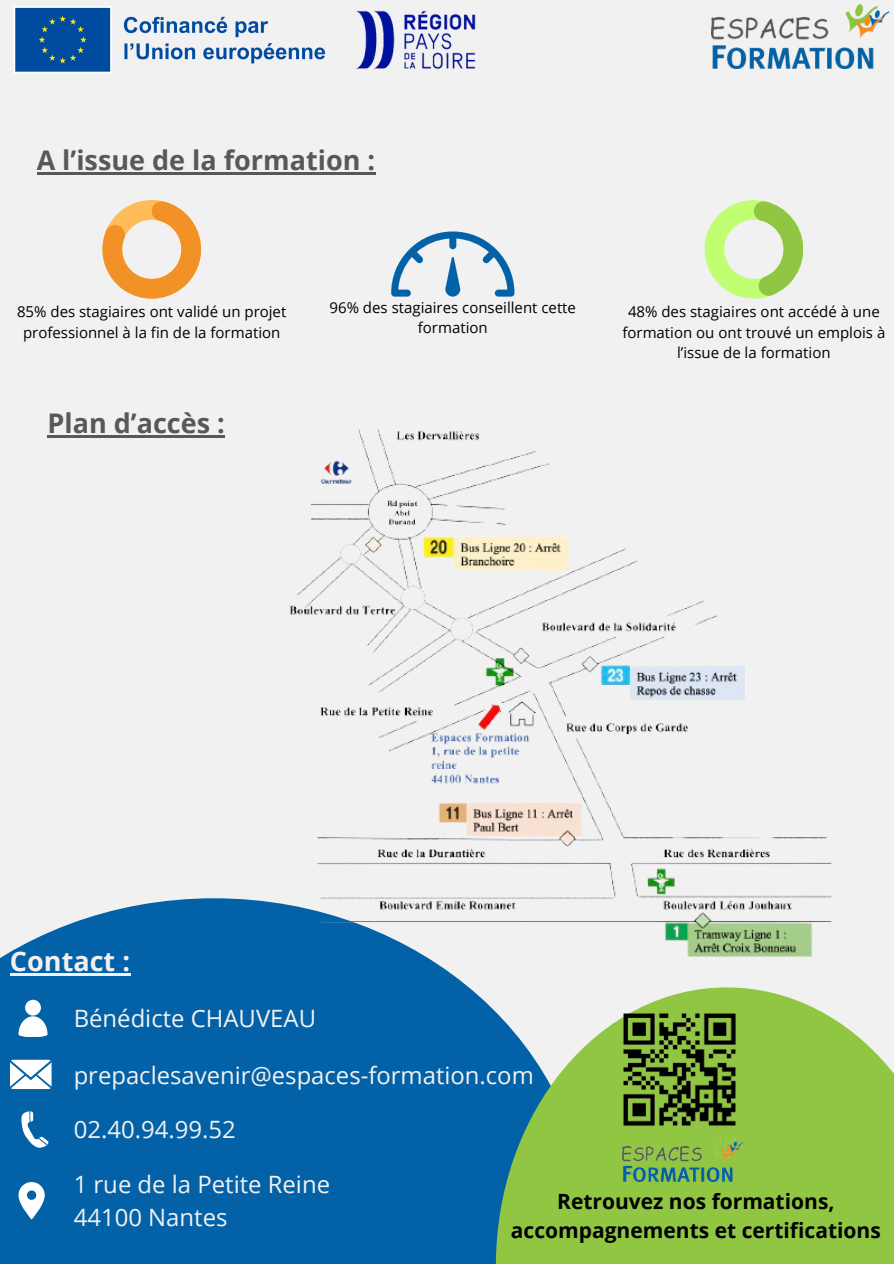
<style>
.page{position:relative;width:894px;height:1264px;background:#fff}
.page>*{position:absolute;margin:0;border:0;box-sizing:border-box;transform-origin:0 0}
.t1{font:700 27px "Open Sans";color:#585859}
.t2{font:700 27px "Open Sans";color:#f1f1f1}
.t3{font:23.85px/32.7px "Open Sans";color:#f1f1f1}
.t4{font:700 21px/29.2px "Open Sans";color:#000;text-align:center}
.t5{font:15px/20.2px "Open Sans";color:#000;text-align:center}
</style>
<div class="page">
<div style="left:0;top:0;width:893px;height:1263px;background:#f1f1f1"></div>
<img style="left:711px;top:4px;width:178px;height:64px">
<svg style="left:102px;top:200px;width:99px;height:98px"></svg>
<svg style="left:704px;top:200px;width:99px;height:98px"></svg>
<svg style="left:391px;top:231px;width:123px;height:65px"></svg>
<div style="left:0;top:898px;width:587px;height:365px;background:#0362a7"></div>
<svg style="left:495px;top:987px;width:398px;height:276px;background:#94c561"></svg>
<img style="left:610px;top:1000px;width:137px;height:137px">
<img style="left:622px;top:1137px;width:121px;height:44px">
<img style="left:275px;top:429px;width:557px;height:538px">
<div style="left:597px;top:429px;width:235px;height:70px;background:#f1f1f1"></div>
<svg style="left:10px;top:1059px;width:42px;height:29px"></svg>
<svg style="left:21px;top:1111px;width:27px;height:37px"></svg>
<svg style="left:18px;top:1182px;width:26px;height:37px"></svg>
<svg style="left:18px;top:999px;width:30px;height:37px"></svg>
<hr style="left:37px;top:172px;width:338px;height:2px;background:#585859">
<hr style="left:10px;top:973px;width:120px;height:2px;background:#f1f1f1">
<hr style="left:48px;top:435px;width:177px;height:2px;background:#585859">
<img style="left:14px;top:6px;width:462px;height:67px">
<h1 class="t1" style="left:37px;top:141px;width:340px">A l’issue de la formation :</h1>
<p class="t5" style="left:329px;top:297px;width:248px">96% des stagiaires conseillent cette formation</p>
<p class="t5" style="left:17px;top:301px;width:271px">85% des stagiaires ont validé un projet professionnel à la fin de la formation</p>
<p class="t5" style="left:622px;top:301px;width:264px">48% des stagiaires ont accédé à une formation ou ont trouvé un emplois à l’issue de la formation</p>
<h1 class="t1" style="left:48px;top:404px;width:179px">Plan d’accès :</h1>
<p class="t2" style="left:10px;top:941px;width:121px">Contact :</p>
<p class="t3" style="left:74px;top:1001px;width:244px">Bénédicte CHAUVEAU</p>
<p class="t3" style="left:74px;top:1058px;width:461px">prepaclesavenir@espaces-formation.com</p>
<p class="t3" style="left:74px;top:1112px;width:163px">02.40.94.99.52</p>
<p class="t3" style="left:74px;top:1167px;width:258px">1 rue de la Petite Reine<br>44100 Nantes</p>
<p class="t4" style="left:510px;top:1185px;width:371px">Retrouvez nos formations, accompagnements et certifications</p>
</div>
